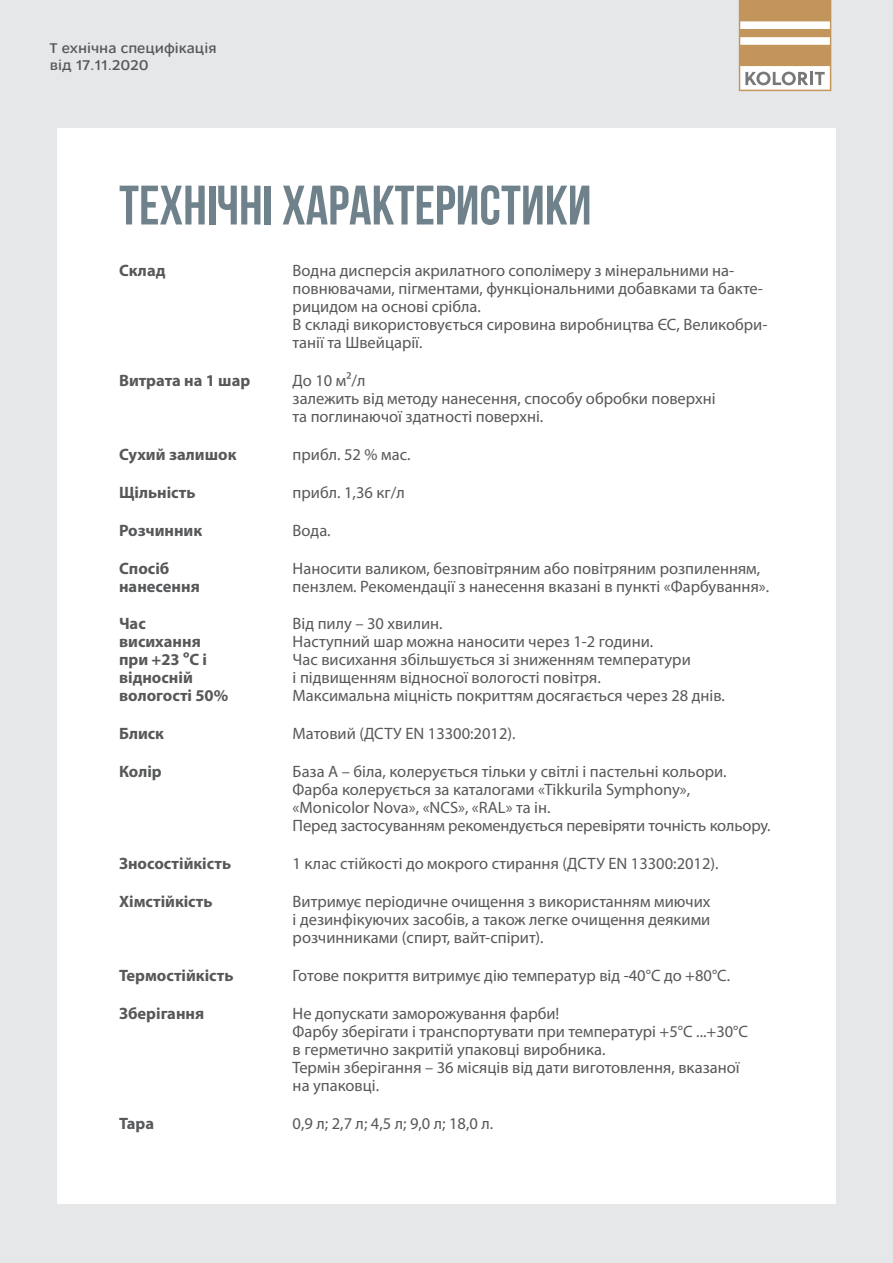
<style>
.page{position:relative;width:893px;height:1263px;background:#e6e7e9}
.page>*{position:absolute;margin:0;border:0;box-sizing:border-box;transform-origin:0 0}
.t1{font:55.5px "Bebas Neue Cyrillic";color:#6f818a}
.t2{font:16.5px/18px "Myriad Pro";color:#57585a}
.t3{font:700 16.5px "Myriad Pro";color:#57585a}
.t4{font:500 15px "Osnova Pro";color:#57585a}
</style>
<div class="page">
<svg style="left:739px;top:0;width:92px;height:91px;background:#d2b997"></svg>
<div style="left:57px;top:128px;width:779px;height:1075px;background:#fff"></div>
<p class="t4" style="left:50px;top:39px;width:168px">Т ехнічна специфікація</p>
<p class="t4" style="left:50px;top:56px;width:100px">від 17.11.2020</p>
<p class="t1" style="left:119px;top:175px;width:474px">ТЕХНIЧНI ХАРАКТЕРИСТИКИ</p>
<p class="t3" style="left:119px;top:260px;width:48px">Склад</p>
<p class="t2" style="left:293px;top:261px;width:472px">Водна дисперсія акрилатного сополімеру з мінеральними на&shy;повнювачами, пігментами, функціональними добавками та бакте&shy;рицидом на основі срібла.</p>
<p class="t2" style="left:293px;top:315px;width:476px">В складі використовується сировина виробництва ЄС, Великобри&shy;танії та Швейцарії.</p>
<p class="t3" style="left:119px;top:370px;width:133px">Витрата на 1 шар</p>
<p class="t2" style="left:293px;top:371px;width:74px">До 10 м²/л</p>
<p class="t2" style="left:293px;top:389px;width:424px">залежить від методу нанесення, способу обробки поверхні та поглинаючої здатності поверхні.</p>
<p class="t3" style="left:119px;top:443px;width:119px">Сухий залишок</p>
<p class="t2" style="left:293px;top:445px;width:119px">прибл. 52 % мас.</p>
<p class="t3" style="left:119px;top:481px;width:78px">Щільність</p>
<p class="t2" style="left:293px;top:483px;width:114px">прибл. 1,36 кг/л</p>
<p class="t3" style="left:119px;top:519px;width:85px">Розчинник</p>
<p class="t2" style="left:293px;top:521px;width:40px">Вода.</p>
<p class="t3" style="left:119px;top:557px;width:52px">Спосіб</p>
<p class="t3" style="left:119px;top:575px;width:82px">нанесення</p>
<p class="t2" style="left:293px;top:559px;width:478px">Наносити валиком, безповітряним або повітряним розпиленням, пензлем. Рекомендації з нанесення вказані в пункті «Фарбування».</p>
<p class="t3" style="left:119px;top:613px;width:28px">Час</p>
<p class="t3" style="left:119px;top:631px;width:83px">висихання</p>
<p class="t3" style="left:119px;top:649px;width:90px">при +23 ºС і</p>
<p class="t3" style="left:119px;top:667px;width:75px">відносній</p>
<p class="t3" style="left:119px;top:685px;width:111px">вологості 50%</p>
<p class="t2" style="left:293px;top:615px;width:151px">Від пилу – 30 хвилин.</p>
<p class="t2" style="left:293px;top:633px;width:362px">Наступний шар можна наносити через 1-2 години.</p>
<p class="t2" style="left:293px;top:651px;width:400px">Час висихання збільшується зі зниженням температури і підвищенням відносної вологості повітря.</p>
<p class="t2" style="left:293px;top:687px;width:434px">Максимальна міцність покриттям досягається через 28 днів.</p>
<p class="t3" style="left:119px;top:723px;width:46px">Блиск</p>
<p class="t2" style="left:293px;top:724px;width:224px">Матовий (ДСТУ EN 13300:2012).</p>
<p class="t3" style="left:119px;top:761px;width:44px">Колір</p>
<p class="t2" style="left:293px;top:762px;width:435px">База А – біла, колерується тільки у світлі і пастельні кольори.</p>
<p class="t2" style="left:293px;top:780px;width:399px">Фарба колерується за каталогами «Tikkurila Symphony», «Monicolor Nova», «NCS», «RAL» та ін.</p>
<p class="t2" style="left:293px;top:816px;width:479px">Перед застосуванням рекомендується перевіряти точність кольору.</p>
<p class="t3" style="left:119px;top:853px;width:114px">Зносостійкість</p>
<p class="t2" style="left:293px;top:854px;width:427px">1 клас стійкості до мокрого стирання (ДСТУ EN 13300:2012).</p>
<p class="t3" style="left:119px;top:891px;width:95px">Хімстійкість</p>
<p class="t2" style="left:293px;top:892px;width:419px;text-align:justify">Витримує періодичне очищення з використанням миючих і дезинфікуючих засобів, а також легке очищення деякими розчинниками (спирт, вайт-спірит).</p>
<p class="t3" style="left:119px;top:964px;width:116px">Термостійкість</p>
<p class="t2" style="left:293px;top:966px;width:439px">Готове покриття витримує дію температур від -40°С до +80°С.</p>
<p class="t3" style="left:119px;top:1002px;width:87px">Зберігання</p>
<p class="t2" style="left:293px;top:1004px;width:268px">Не допускати заморожування фарби!</p>
<p class="t2" style="left:293px;top:1022px;width:457px">Фарбу зберігати і транспортувати при температурі +5°С ...+30°С в герметично закритій упаковці виробника.</p>
<p class="t2" style="left:293px;top:1058px;width:448px">Термін зберігання – 36 місяців від дати виготовлення, вказаної на упаковці.</p>
<p class="t3" style="left:119px;top:1112px;width:37px">Тара</p>
<p class="t2" style="left:293px;top:1114px;width:202px">0,9 л; 2,7 л; 4,5 л; 9,0 л; 18,0 л.</p>
</div>
